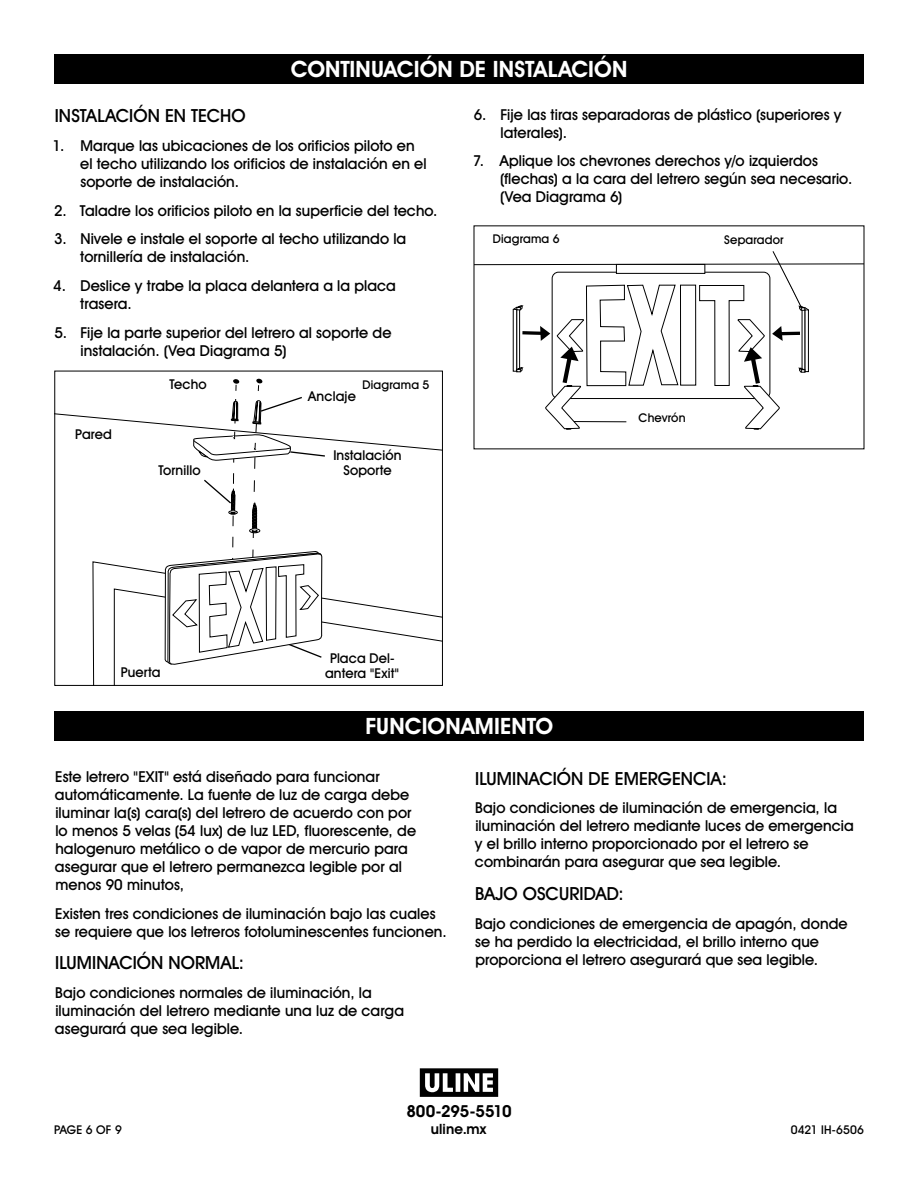
<style>
.page{position:relative;width:918px;height:1188px;background:#fff}
.page>*{position:absolute;margin:0;border:0;box-sizing:border-box;transform-origin:0 0}
.t1{font:700 22.5px "Uline Two Knine";letter-spacing:.005em;color:#fff}
.t2{font:18px "Uline Two Knine";letter-spacing:.005em;color:#000}
.t3{font:700 16.5px "Uline Two Knine";letter-spacing:-.015em;color:#000}
.t4{font:15px/18px "Uline Two Knine";letter-spacing:.005em;color:#000}
.t5{font:700 14.25px "Uline Two Knine";letter-spacing:.01em;color:#000}
.t6{font:13.5px "Uline Two Knine";letter-spacing:.01em;color:#000}
.t7{font:12px "Uline Two Knine";letter-spacing:.015em;color:#000}
</style>
<div class="page">
<div style="left:54px;top:54px;width:810px;height:30px;background:#000"></div>
<svg style="left:476px;top:251px;width:386px;height:179px"></svg>
<svg style="left:92px;top:378px;width:349px;height:306px"></svg>
<div style="left:54px;top:371px;width:389px;height:315px;border:1px solid #000"></div>
<div style="left:54px;top:711px;width:810px;height:30px;background:#000"></div>
<svg style="left:420px;top:1068px;width:78px;height:29px"></svg>
<h1 class="t1" style="left:291px;top:56px;width:338px">CONTINUACIÓN DE INSTALACIÓN</h1>
<p class="t2" style="left:55px;top:104px;width:192px">INSTALACIÓN EN TECHO</p>
<p class="t4" style="left:80px;top:136px;width:348px;text-indent:-28px">1. Marque las ubicaciones de los orificios piloto en el techo utilizando los orificios de instalación en el soporte de instalación.</p>
<p class="t4" style="left:54px;top:201px;width:385px">2. Taladre los orificios piloto en la superficie del techo.</p>
<p class="t4" style="left:80px;top:230px;width:327px;text-indent:-26px">3. Nivele e instale el soporte al techo utilizando la tornillería de instalación.</p>
<p class="t4" style="left:80px;top:277px;width:317px;text-indent:-27px">4. Deslice y trabe la placa delantera a la placa trasera.</p>
<p class="t4" style="left:81px;top:323px;width:312px;text-indent:-26px">5. Fije la parte superior del letrero al soporte de instalación. (Vea Diagrama 5)</p>
<p class="t6" style="left:75px;top:426px;width:38px">Pared</p>
<p class="t6" style="left:169px;top:376px;width:39px">Techo</p>
<p class="t7" style="left:363px;top:377px;width:68px">Diagrama 5</p>
<p class="t6" style="left:308px;top:388px;width:49px">Anclaje</p>
<p class="t6" style="left:333px;top:447px;width:70px">Instalación</p>
<p class="t6" style="left:158px;top:462px;width:44px">Tornillo</p>
<p class="t6" style="left:343px;top:462px;width:50px">Soporte</p>
<p class="t4" style="left:501px;top:105px;width:343px;text-indent:-27px">6. Fije las tiras separadoras de plástico (superiores y laterales).</p>
<p class="t4" style="left:500px;top:152px;width:354px;text-indent:-27px">7. Aplique los chevrones derechos y/o izquierdos (flechas) a la cara del letrero según sea necesario. (Vea Diagrama 6)</p>
<p class="t7" style="left:493px;top:231px;width:68px">Diagrama 6</p>
<p class="t7" style="left:724px;top:232px;width:61px">Separador</p>
<p class="t7" style="left:639px;top:411px;width:49px">Chevrón</p>
<p class="t6" style="left:330px;top:650px;width:66px">Placa Del-</p>
<p class="t6" style="left:121px;top:664px;width:41px">Puerta</p>
<p class="t6" style="left:325px;top:665px;width:75px">antera "Exit"</p>
<h1 class="t1" style="left:366px;top:712px;width:189px">FUNCIONAMIENTO</h1>
<p class="t4" style="left:55px;top:768px;width:363px">Este letrero "EXIT" está diseñado para funcionar automáticamente. La fuente de luz de carga debe iluminar la(s) cara(s) del letrero de acuerdo con por lo menos 5 velas (54 lux) de luz LED, fluorescente, de halogenuro metálico o de vapor de mercurio para asegurar que el letrero permanezca legible por al menos 90 minutos,</p>
<p class="t4" style="left:55px;top:905px;width:393px">Existen tres condiciones de iluminación bajo las cuales se requiere que los letreros fotoluminescentes funcionen.</p>
<p class="t2" style="left:55px;top:952px;width:190px">ILUMINACIÓN NORMAL:</p>
<p class="t4" style="left:55px;top:984px;width:351px">Bajo condiciones normales de iluminación, la iluminación del letrero mediante una luz de carga asegurará que sea legible.</p>
<p class="t2" style="left:475px;top:767px;width:253px">ILUMINACIÓN DE EMERGENCIA:</p>
<p class="t4" style="left:475px;top:799px;width:380px">Bajo condiciones de iluminación de emergencia, la iluminación del letrero mediante luces de emergencia y el brillo interno proporcionado por el letrero se combinarán para asegurar que sea legible.</p>
<p class="t2" style="left:475px;top:882px;width:150px">BAJO OSCURIDAD:</p>
<p class="t4" style="left:475px;top:914px;width:374px">Bajo condiciones de emergencia de apagón, donde se ha perdido la electricidad, el brillo interno que proporciona el letrero asegurará que sea legible.</p>
<p class="t3" style="left:406px;top:1101px;width:107px">800-295-5510</p>
<p class="t5" style="left:431px;top:1120px;width:57px">uline.mx</p>
<p class="t7" style="left:54px;top:1122px;width:69px">PAGE 6 OF 9</p>
<p class="t7" style="left:791px;top:1122px;width:75px">0421 IH-6506</p>
</div>
